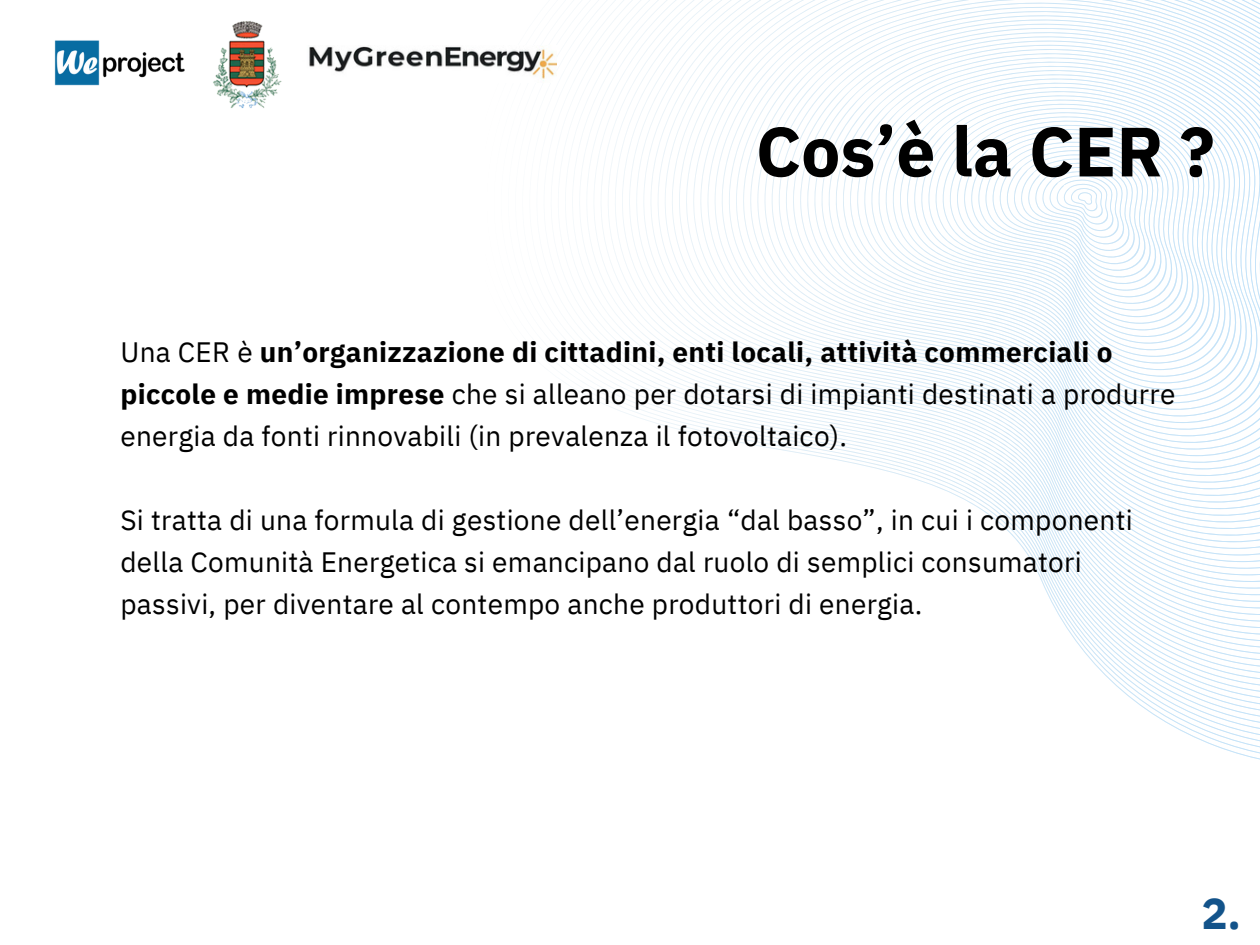
<style>
.page{position:relative;width:1260px;height:945px;background:#fff}
.page>*{position:absolute;margin:0;border:0;box-sizing:border-box;transform-origin:0 0}
.t1{font:700 69.65px "IBM Plex Sans";color:#000}
.t2{font:700 43.75px "IBM Plex Sans";color:#13538a}
.t3{font:28px/42px "IBM Plex Sans";letter-spacing:.01em;color:#000}
.s1{font-weight:700}
</style>
<div class="page">
<svg style="left:556px;top:0;width:704px;height:760px"></svg>
<img style="left:54px;top:40px;width:131px;height:46px">
<img style="left:213px;top:21px;width:69px;height:87px">
<img style="left:309px;top:46px;width:247px;height:35px">
<p class="t1" style="left:756px;top:105px;width:460px">Cos’è la CER ?</p>
<p class="t3" style="left:120px;top:331px;width:1057px">Una CER è <span class="s1">un’organizzazione di cittadini, enti locali, attività commerciali o piccole e medie imprese</span> che si alleano per dotarsi di impianti destinati a produrre energia da fonti rinnovabili (in prevalenza il fotovoltaico).</p>
<p class="t3" style="left:120px;top:499px;width:1014px">Si tratta di una formula di gestione dell’energia “dal basso”, in cui i componenti della Comunità Energetica si emancipano dal ruolo di semplici consumatori passivi, per diventare al contempo anche produttori di energia.</p>
<p class="t2" style="left:1201px;top:884px;width:41px">2.</p>
</div>
